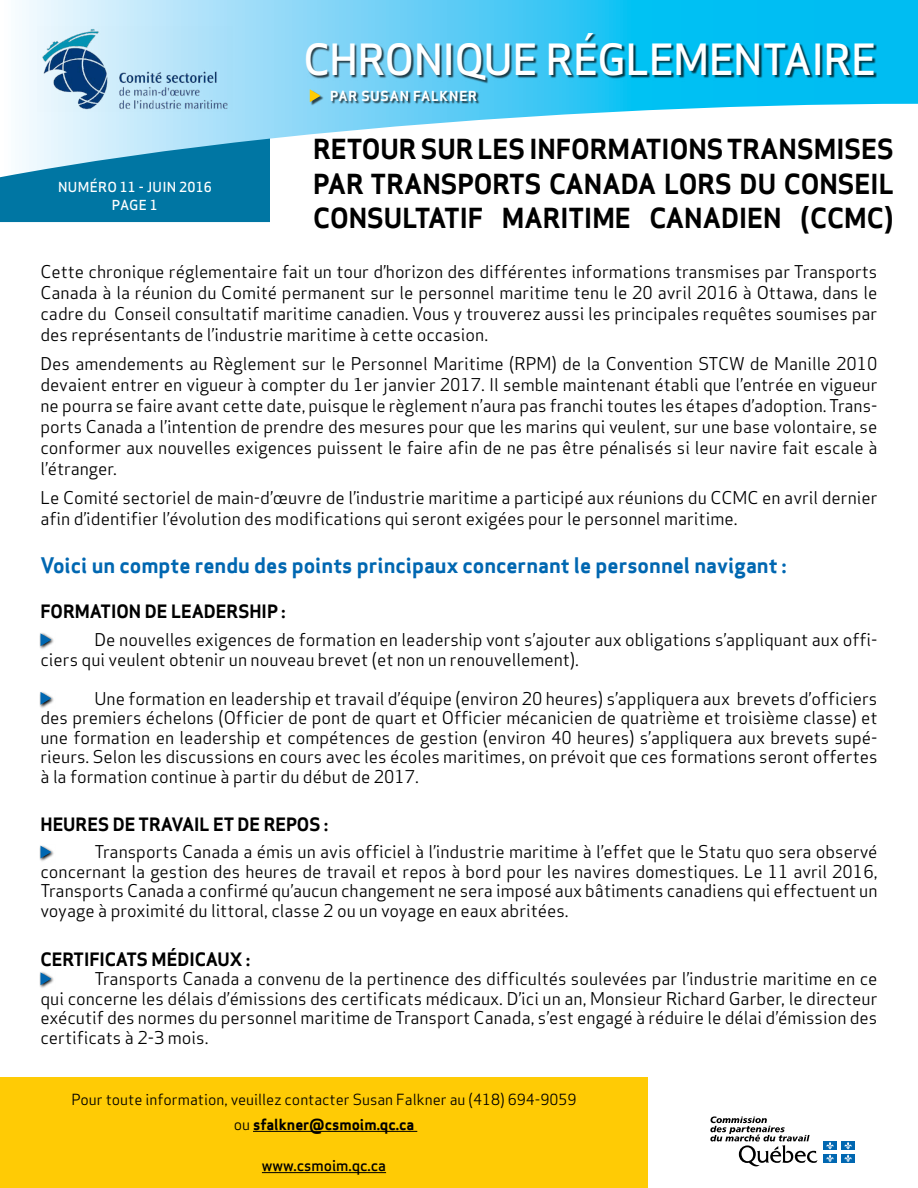
<style>
.page{position:relative;width:918px;height:1188px;background:#fff}
.page>*{position:absolute;margin:0;border:0;box-sizing:border-box;transform-origin:0 0}
.t1{font:500 42px "Apex Sans";letter-spacing:-.02em;color:#fff}
.texte_courant_noir_d{font:700 27px/34.5px "Apex Sans";color:#000;text-align:justify}
.texte_courant_noir_d-2{font:700 21px "Apex Sans";color:#0067b1}
.texte_courant_noir_d-3{font:700 18px "Apex Sans";color:#000}
.texte_courant_noir_d-4{font:17.25px/19.5px "Apex Sans";color:#000;text-align:justify}
.texte_courant_noir_d-5{font:15px "Apex Sans";color:#000}
.texte_courant_noir_d-6{font:700 15px "Apex Sans";color:#000}
.texte_courant_noir_d-7{font:500 15px "Apex Sans";color:#000}
.t2{font:500 13.5px "Apex Sans";letter-spacing:.015em;color:#fff}
.t3{font:700 13.5px "Apex Sans";letter-spacing:.065em;color:#fff}
.s1{font-weight:400}
</style>
<div class="page">
<svg style="left:22px;top:0;width:896px;height:139px;background:#5fd1f6"></svg>
<div style="left:0;top:1077px;width:648px;height:111px;background:#ffcb05"></div>
<svg style="left:0;top:139px;width:270px;height:83px;background:#2e90b5"></svg>
<svg style="left:270px;top:104px;width:648px;height:35px"></svg>
<svg style="left:39px;top:633px;width:15px;height:16px"></svg>
<svg style="left:41px;top:633px;width:10px;height:13px"></svg>
<svg style="left:39px;top:692px;width:15px;height:16px"></svg>
<svg style="left:41px;top:692px;width:10px;height:13px"></svg>
<svg style="left:39px;top:845px;width:15px;height:16px"></svg>
<svg style="left:41px;top:846px;width:10px;height:12px"></svg>
<svg style="left:39px;top:972px;width:15px;height:16px"></svg>
<svg style="left:41px;top:972px;width:10px;height:13px"></svg>
<svg style="left:710px;top:1116px;width:108px;height:51px"></svg>
<div style="left:823px;top:1141px;width:14px;height:9px;background:#0067b1"></div>
<div style="left:841px;top:1141px;width:14px;height:9px;background:#0067b1"></div>
<div style="left:823px;top:1154px;width:14px;height:9px;background:#0067b1"></div>
<svg style="left:826px;top:1142px;width:8px;height:20px"></svg>
<div style="left:841px;top:1154px;width:14px;height:9px;background:#0067b1"></div>
<svg style="left:844px;top:1142px;width:8px;height:20px"></svg>
<div style="left:307px;top:34px;width:570px;height:49px;background:#000;opacity:.7"></div>
<div style="left:331px;top:92px;width:149px;height:12px;background:#000;opacity:.7"></div>
<div style="left:310px;top:90px;width:14px;height:15px;background:#000;opacity:.7"></div>
<svg style="left:310px;top:89px;width:11px;height:13px"></svg>
<img style="left:38px;top:26px;width:194px;height:85px">
<hr style="left:253px;top:1131px;width:164px;height:1px;background:#000">
<hr style="left:262px;top:1172px;width:124px;height:1px;background:#000">
<p class="t2" style="left:58px;top:175px;width:155px">NUMÉRO 11 - JUIN 2016</p>
<p class="t2" style="left:112px;top:193px;width:48px">PAGE 1</p>
<p class="t1" style="left:303px;top:22px;width:575px">CHRONIQUE RÉGLEMENTAIRE</p>
<p class="t3" style="left:330px;top:88px;width:149px">PAR SUSAN FALKNER</p>
<p class="texte_courant_noir_d" style="left:313px;top:132px;width:582px">RETOUR SUR LES INFORMATIONS TRANSMISES PAR TRANSPORTS CANADA LORS DU CONSEIL CONSULTATIF MARITIME CANADIEN (CCMC)</p>
<p class="texte_courant_noir_d-4" style="left:40px;top:260px;width:839px;line-height:21px">Cette chronique réglementaire fait un tour d’horizon des différentes informations transmises par Transports Canada à la réunion du Comité permanent sur le personnel maritime tenu le 20 avril 2016 à Ottawa, dans le cadre du Conseil consultatif maritime canadien. Vous y trouverez aussi les principales requêtes soumises par des représentants de l’industrie maritime à cette occasion.</p>
<p class="texte_courant_noir_d-4" style="left:40px;top:352px;width:839px;line-height:21px">Des amendements au Règlement sur le Personnel Maritime (RPM) de la Convention STCW de Manille 2010 devaient entrer en vigueur à compter du 1er janvier 2017. Il semble maintenant établi que l’entrée en vigueur ne pourra se faire avant cette date, puisque le règlement n’aura pas franchi toutes les étapes d’adoption. Trans&shy;ports Canada a l’intention de prendre des mesures pour que les marins qui veulent, sur une base volontaire, se conformer aux nouvelles exigences puissent le faire afin de ne pas être pénalisés si leur navire fait escale à l’étranger.</p>
<p class="texte_courant_noir_d-4" style="left:40px;top:486px;width:839px;line-height:21px">Le Comité sectoriel de main-d’œuvre de l’industrie maritime a participé aux réunions du CCMC en avril dernier afin d’identifier l’évolution des modifications qui seront exigées pour le personnel maritime.</p>
<p class="texte_courant_noir_d-2" style="left:40px;top:552px;width:748px">Voici un compte rendu des points principaux concernant le personnel navigant :</p>
<p class="texte_courant_noir_d-3" style="left:40px;top:600px;width:246px">FORMATION DE LEADERSHIP :</p>
<p class="texte_courant_noir_d-4" style="left:40px;top:629px;width:839px;text-indent:54px">De nouvelles exigences de formation en leadership vont s’ajouter aux obligations s’appliquant aux offi&shy;ciers qui veulent obtenir un nouveau brevet (et non un renouvellement).</p>
<p class="texte_courant_noir_d-4" style="left:40px;top:687px;width:839px;text-indent:54px">Une formation en leadership et travail d’équipe (environ 20 heures) s’appliquera aux brevets d’officiers des premiers échelons (Officier de pont de quart et Officier mécanicien de quatrième et troisième classe) et une formation en leadership et compétences de gestion (environ 40 heures) s’appliquera aux brevets supé&shy;rieurs. Selon les discussions en cours avec les écoles maritimes, on prévoit que ces formations seront offertes à la formation continue à partir du début de 2017.</p>
<p class="texte_courant_noir_d-3" style="left:40px;top:812px;width:289px">HEURES DE TRAVAIL ET DE REPOS :</p>
<p class="texte_courant_noir_d-4" style="left:40px;top:841px;width:839px;text-indent:54px">Transports Canada a émis un avis officiel à l’industrie maritime à l’effet que le Statu quo sera observé concernant la gestion des heures de travail et repos à bord pour les navires domestiques. Le 11 avril 2016, Transports Canada a confirmé qu’aucun changement ne sera imposé aux bâtiments canadiens qui effectuent un voyage à proximité du littoral, classe 2 ou un voyage en eaux abritées.</p>
<p class="texte_courant_noir_d-3" style="left:40px;top:947px;width:211px">CERTIFICATS MÉDICAUX :</p>
<p class="texte_courant_noir_d-4" style="left:40px;top:968px;width:839px;text-indent:54px">Transports Canada a convenu de la pertinence des difficultés soulevées par l’industrie maritime en ce qui concerne les délais d’émissions des certificats médicaux. D’ici un an, Monsieur Richard Garber, le directeur exécutif des normes du personnel maritime de Transport Canada, s’est engagé à réduire le délai d’émission des certificats à 2-3 mois.</p>
<p class="texte_courant_noir_d-5" style="left:72px;top:1087px;width:506px">Pour toute information, veuillez contacter Susan Falkner au (418) 694-9059</p>
<p class="texte_courant_noir_d-6" style="left:234px;top:1115px;width:182px"><span class="s1">ou</span> sfalkner@csmoim.qc.ca</p>
<p class="texte_courant_noir_d-7" style="left:262px;top:1152px;width:126px">www.csmoim.qc.ca</p>
</div>
